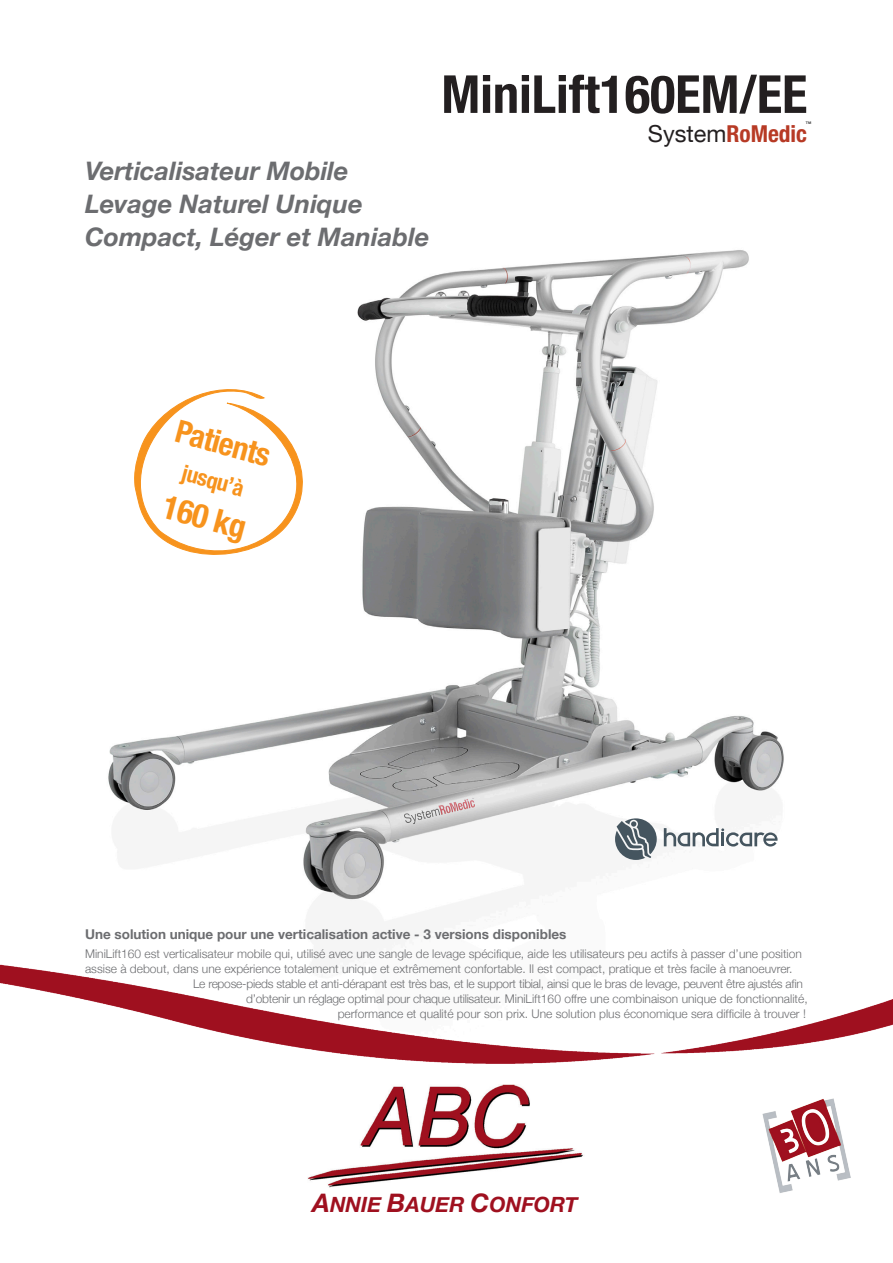
<style>
.page{position:relative;width:893px;height:1263px;background:#fff}
.page>*{position:absolute;margin:0;border:0;box-sizing:border-box;transform-origin:0 0}
.t1{font:700 condensed 52.5px "Helvetica Neue";color:#231f20}
.t2{font:700 condensed 33px "Helvetica Neue";color:#f7931d}
.t3{font:700 condensed 31.5px "Helvetica Neue";color:#f7931d}
.t4{font:italic 700 25.5px "Helvetica Neue";color:#6c6d70}
.t5{font:700 condensed 23.4px "Helvetica Neue";color:#b73a25}
.t6{font:700 condensed 22.5px "Helvetica Neue";color:#f7931d}
.t7{font:italic 700 21px "Helvetica Neue";color:#9f101f}
.t8{font:700 13.5px "Helvetica Neue";color:#6c6d70}
.t9{font:300 12px "Helvetica Neue";color:#6c6d70}
.t10{font:300 12px "Helvetica Neue";letter-spacing:-.02em;color:#6c6d70}
.t11{font:700 3.6px "Helvetica Neue";color:#3e3e3f}
.s1{font-weight:400;font-stretch:normal;color:#231f20}
.s2{font-size:25.5px}
</style>
<div class="page">
<img style="left:108px;top:250px;width:676px;height:652px">
<svg style="left:108px;top:376px;width:217px;height:193px"></svg>
<svg style="left:615px;top:818px;width:42px;height:42px"></svg>
<svg style="left:664px;top:828px;width:114px;height:18px"></svg>
<img style="left:762px;top:1098px;width:89px;height:95px">
<img style="left:308px;top:1084px;width:275px;height:103px">
<img style="left:0;top:964px;width:893px;height:100px">
<p class="t4" style="left:85px;top:155px;width:265px">Verticalisateur Mobile</p>
<p class="t4" style="left:85px;top:188px;width:279px">Levage Naturel Unique</p>
<p class="t4" style="left:85px;top:221px;width:346px">Compact, Léger et Maniable</p>
<p class="t1" style="left:441px;top:62px;width:367px">MiniLift160EM/EE</p>
<p class="t5" style="left:648px;top:120px;width:161px"><span class="s1">System</span>RoMedic</p>
<p class="t11" style="left:806px;top:120px;width:7px">TM</p>
<p class="t3" style="left:181px;top:412px;width:98px;rotate:15deg">Patients</p>
<p class="t6" style="left:186px;top:459px;width:65px;rotate:15deg">jusqu’à</p>
<p class="t2" style="left:169px;top:487px;width:87px;rotate:15deg">160 kg</p>
<p class="t8" style="left:85px;top:925px;width:483px">Une solution unique pour une verticalisation active - 3 versions disponibles</p>
<p class="t9" style="left:85px;top:946px;width:718px">MiniLift160 est verticalisateur mobile qui, utilisé avec une sangle de levage spécifique, aide les utilisateurs peu actifs à passer d’une position</p>
<p class="t9" style="left:85px;top:961px;width:709px">assise à debout, dans une expérience totalement unique et extrêmement confortable. Il est compact, pratique et très facile à manoeuvrer.</p>
<p class="t10" style="left:193px;top:976px;width:611px">Le repose-pieds stable et anti-dérapant est très bas, et le support tibial, ainsi que le bras de levage, peuvent être ajustés afin</p>
<p class="t9" style="left:246px;top:991px;width:563px">d’obtenir un réglage optimal pour chaque utilisateur. MiniLift160 offre une combinaison unique de fonctionnalité,</p>
<p class="t9" style="left:338px;top:1006px;width:470px">performance et qualité pour son prix. Une solution plus économique sera difficile à trouver !</p>
<p class="t7" style="left:313px;top:1191px;width:267px"><span class="s2">A</span>NNIE <span class="s2">B</span>AUER <span class="s2">C</span>ONFORT</p>
</div>
